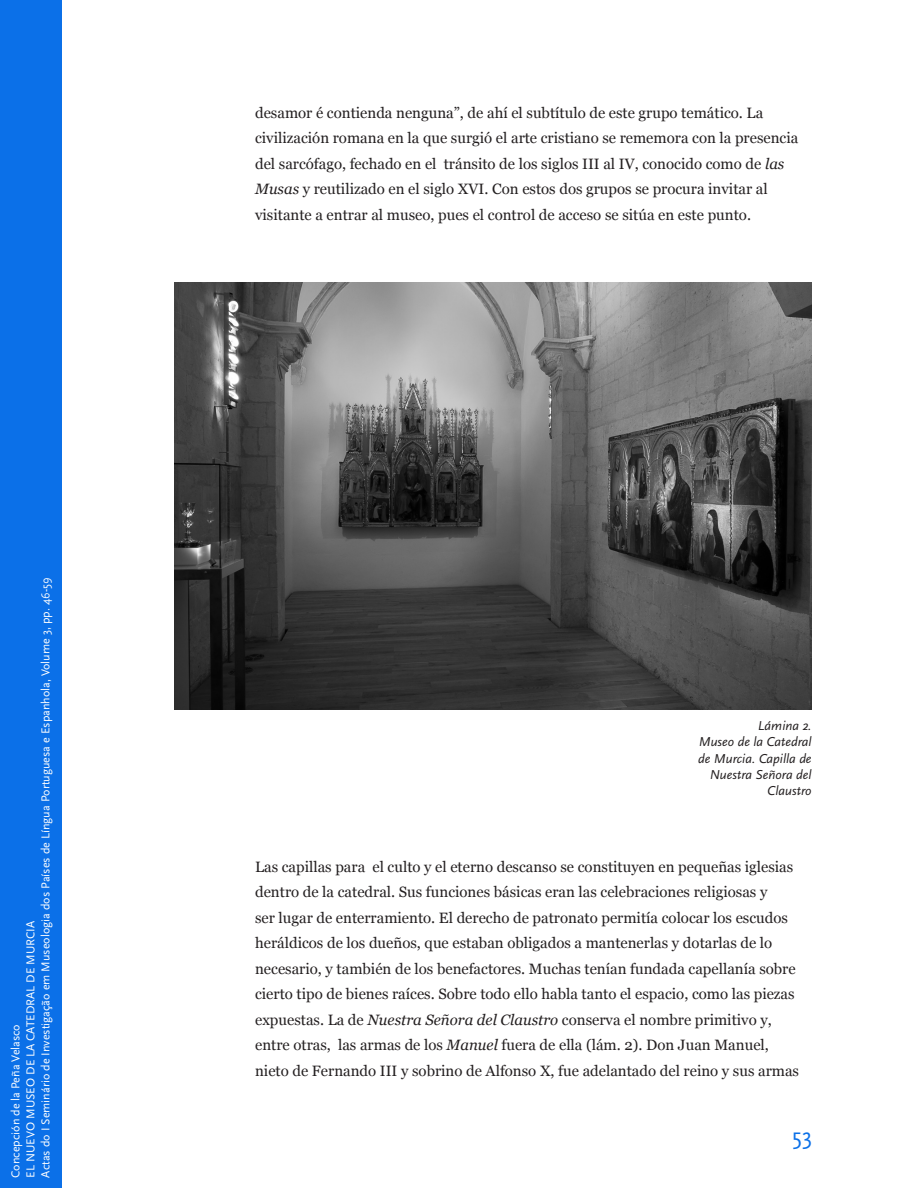
<style>
.page{position:relative;width:918px;height:1188px;background:#fff}
.page>*{position:absolute;margin:0;border:0;box-sizing:border-box;transform-origin:0 0}
.t1{font:24px "Scala Sans Pro";color:#0b70e8}
.texto_corpo{font:15px/25.5px "Georgia";color:#231f20}
.notas_de_rodape{font:15px/25.5px "Georgia";color:#231f20}
.legenda_da_figura{font:italic 13.5px/16.2px "Scala Sans Pro";color:#231f20;text-align:right}
.t2{font:12px/15px "Scala Sans Pro";color:#fff}
.s1{font-style:italic}
</style>
<div class="page">
<div style="left:0;top:0;width:62px;height:1188px;background:#0b70e8"></div>
<img style="left:174px;top:283px;width:638px;height:426px">
<p class="t2" style="left:8px;top:1178px;width:601px;rotate:-90deg">Concepción de la Peña Velasco<br>EL NUEVO MUSEO DE LA CATEDRAL DE MURCIA<br>Actas do I Seminário de Investigação em Museologia dos Países de Língua Portuguesa e Espanhola, Volume 3, pp. 46-59</p>
<p class="notas_de_rodape" style="left:255px;top:100px;width:545px">desamor é contienda nenguna”, de ahí el subtítulo de este grupo temático. La civilización romana en la que surgió el arte cristiano se rememora con la presencia del sarcófago, fechado en el tránsito de los siglos III al IV, conocido como de <span class="s1">las Musas</span> y reutilizado en el siglo XVI. Con estos dos grupos se procura invitar al visitante a entrar al museo, pues el control de acceso se sitúa en este punto.</p>
<p class="legenda_da_figura" style="left:758px;top:718px;width:55px">Lámina 2.</p>
<p class="legenda_da_figura" style="left:698px;top:734px;width:115px">Museo de la Catedral de Murcia. Capilla de<br>Nuestra Señora del<br>Claustro</p>
<p class="texto_corpo" style="left:255px;top:854px;width:546px">Las capillas para el culto y el eterno descanso se constituyen en pequeñas iglesias dentro de la catedral. Sus funciones básicas eran las celebraciones religiosas y<br>ser lugar de enterramiento. El derecho de patronato permitía colocar los escudos heráldicos de los dueños, que estaban obligados a mantenerlas y dotarlas de lo necesario, y también de los benefactores. Muchas tenían fundada capellanía sobre cierto tipo de bienes raíces. Sobre todo ello habla tanto el espacio, como las piezas expuestas. La de <span class="s1">Nuestra Señora del Claustro</span> conserva el nombre primitivo y, entre otras, las armas de los <span class="s1">Manuel</span> fuera de ella (lám. 2). Don Juan Manuel, nieto de Fernando III y sobrino de Alfonso X, fue adelantado del reino y sus armas</p>
<h1 class="t1" style="left:792px;top:1123px;width:22px">53</h1>
</div>
